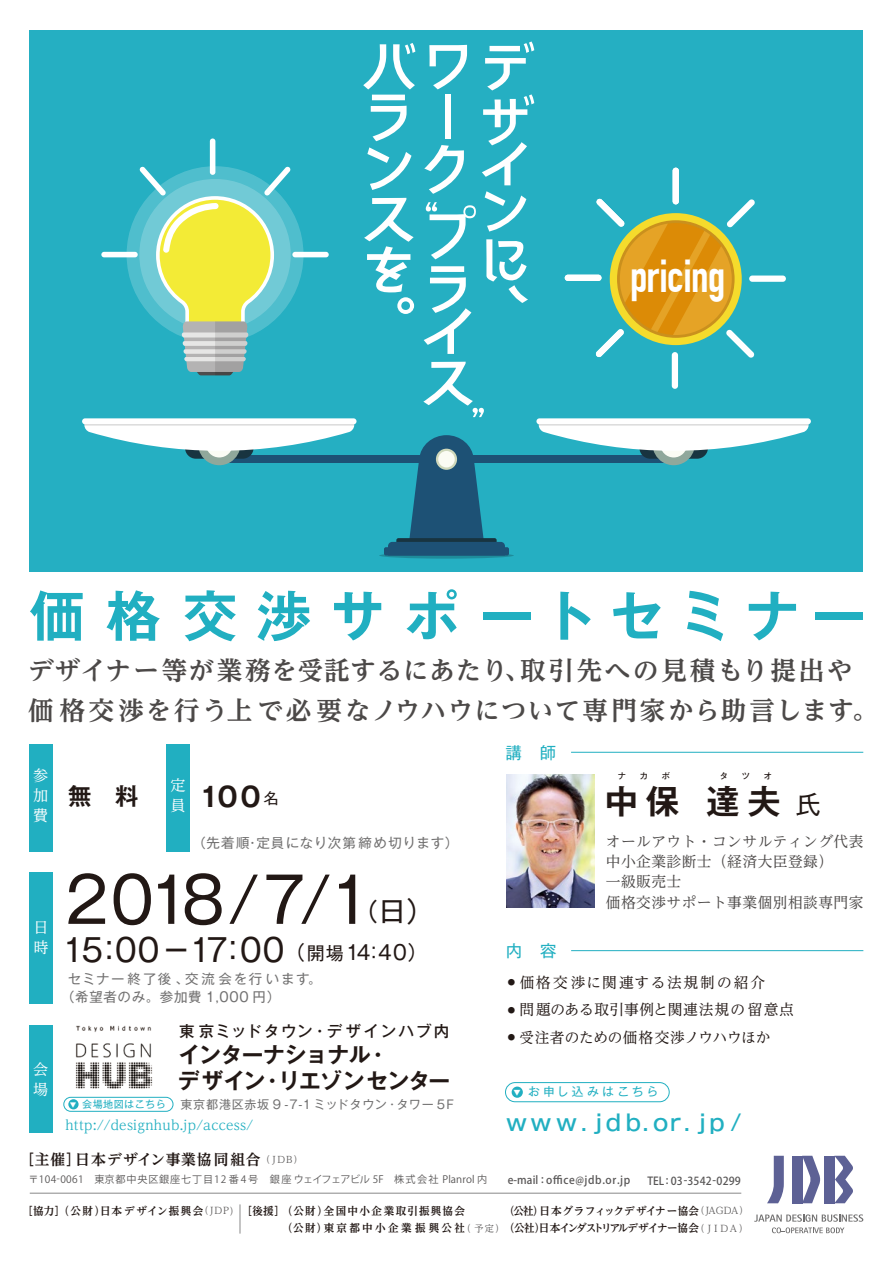
<style>
.page{position:relative;width:893px;height:1263px;background:#fff}
.page>*{position:absolute;margin:0;border:0;box-sizing:border-box;transform-origin:0 0}
.t1{font:62.55px "Gothic MB101 Pr 5";color:#221815}
.t2{font:700 54.75px "Gothic MB101 Pr 5 De";letter-spacing:.345em;color:#21afc1}
.t3{font:700 45.15px "DIN Condensed";letter-spacing:-.015em;color:#fff}
.t4{font:700 33.3px "Gothic MB101 Pr 5 De";color:#221815}
.t5{font:31.5px "Gothic MB101 Pr 5";letter-spacing:-.025em;color:#221815}
.t6{font:28.2px "Gothic MB101 Pr 5";color:#221815}
.t7{font:700 26.85px "Gothic MB101 Pr 5 De";color:#221815}
.t8{font:700 25.5px/39.9px "UD Reimin Pro";letter-spacing:.075em;color:#4c4948}
.t9{font:700 23.4px "Gothic MB101 Pr 5 De";color:#221815}
.t10{font:500 22.2px "Gothic MB101 Pr 5";letter-spacing:.18em;color:#21afc1}
.t11{font:700 21.75px/25.7px "Gothic MB101 Pr 5 De";letter-spacing:-.02em;color:#221815}
.t12{font:19.95px "Gothic MB101 Pr 5";color:#221815}
.t13{font:16.35px "Gothic MB101 Pr 5";color:#21afc1}
.t14{font:500 15.45px "Gothic MB101 Pr 5";letter-spacing:.14em;color:#221815}
.t15{font:15.15px/20.1px "UD Reimin Pro";color:#fff}
.t16{font:14.7px/20.2px "UD Reimin Pro";letter-spacing:.03em;color:#4c4948}
.t17{font:700 14.7px "UD Reimin Pro";letter-spacing:.065em;color:#221815}
.t18{font:14.7px "UD Reimin Pro";letter-spacing:.045em;color:#221815}
.t19{font:14.7px "UD Reimin Pro";color:#221815}
.t20{font:14.7px "UD Reimin Pro";letter-spacing:.12em;color:#221815}
.t21{font:13.5px/18px "Gothic MB101 Pr 5";letter-spacing:.045em;color:#727171}
.t22{font:13.5px "Gothic MB101 Pr 5";letter-spacing:.07em;color:#727171}
.t23{font:13.35px "UD Reimin Pro";letter-spacing:.02em;color:#21afc1}
.t24{font:12px "Gothic MB101 Pr 5";letter-spacing:.055em;color:#727171}
.t25{font:11.85px "Gothic MB101 Pr 5";letter-spacing:.255em;color:#21afc1}
.t26{font:500 11.1px "Koz Go Pro";letter-spacing:.06em;color:#595757;scale:.96 1}
.t27{font:500 11.1px "Koz Go Pro";letter-spacing:.01em;color:#595757;scale:.96 1}
.t28{font:700 10.8px/17.4px "UD Reimin Pro";letter-spacing:-.06em;color:#221815}
.t29{font:700 10.8px/17.4px "UD Reimin Pro";letter-spacing:.165em;color:#221815}
.t30{font:700 10.8px "UD Reimin Pro";letter-spacing:.12em;color:#221815}
.t31{font:700 10.8px "UD Reimin Pro";letter-spacing:.085em;color:#221815}
.t32{font:10.2px "Koz Go Pro";letter-spacing:.03em;color:#595757}
.t33{font:10.05px "Gothic MB101 Pr 5";letter-spacing:.045em;color:#21afc1}
.t34{font:9.45px "UD Reimin Pro";color:#595757}
.t35{font:9.45px "Gothic MB101 Pr 5";color:#fff;scale:.76 1}
.t36{font:8.7px "Gothic MB101 Pr 5";color:#fff;scale:.76 1}
.t37{font:500 8.25px "Gothic MB101 Pr 5";color:#221815}
.s1{font-family:"Gothic MB101 Pr 5";font-weight:400;font-size:15.15px}
.s2{font-size:25.05px}
.s3{font-family:"Gothic MB101 Pr 5";font-weight:400;font-size:24.9px}
.s4{font-size:18px}
.s5{font-weight:400;font-size:9.3px;color:#595757}
.s6{font-weight:400;font-size:9.45px;color:#595757}
</style>
<div class="page">
<div style="left:505px;top:1082px;width:164px;height:20px;border:1px solid #21afc1;border-radius:10px"></div>
<hr style="left:571px;top:752px;width:292px;height:1px;background:#21afc1">
<hr style="left:571px;top:950px;width:292px;height:1px;background:#21afc1">
<div style="left:30px;top:872px;width:23px;height:132px;background:#21afc1"></div>
<div style="left:30px;top:1025px;width:23px;height:108px;background:#21afc1"></div>
<div style="left:30px;top:744px;width:23px;height:107px;background:#21afc1"></div>
<div style="left:166px;top:744px;width:24px;height:107px;background:#21afc1"></div>
<div style="left:63px;top:1097px;width:110px;height:15px;border:1px solid #21afc1;border-radius:7px"></div>
<div style="left:68px;top:1099px;width:11px;height:10px;background:#21afc1;border-radius:50%"></div>
<img style="left:75px;top:1025px;width:78px;height:64px">
<div style="left:512px;top:1086px;width:11px;height:12px;background:#21afc1;border-radius:50%"></div>
<svg style="left:240px;top:1204px;width:1px;height:29px"></svg>
<hr style="left:30px;top:1193px;width:711px;height:1px;background:#898989">
<svg style="left:767px;top:1156px;width:17px;height:47px"></svg>
<div style="left:792px;top:1156px;width:10px;height:47px;background:#5d6195"></div>
<svg style="left:802px;top:1156px;width:18px;height:47px"></svg>
<div style="left:825px;top:1156px;width:10px;height:47px;background:#5d6195"></div>
<svg style="left:835px;top:1156px;width:18px;height:47px"></svg>
<svg style="left:754px;top:1214px;width:109px;height:19px"></svg>
<div style="left:30px;top:30px;width:833px;height:542px;background:#25afc2"></div>
<div style="left:127px;top:166px;width:176px;height:177px;background:#4fbecd;border-radius:50%"></div>
<div style="left:210px;top:138px;width:5px;height:37px;background:#fff;border-radius:3px"></div>
<div style="left:292px;top:252px;width:37px;height:5px;background:#fff;border-radius:3px"></div>
<div style="left:101px;top:252px;width:37px;height:5px;background:#fff;border-radius:3px"></div>
<svg style="left:139px;top:166px;width:152px;height:209px"></svg>
<div style="left:672px;top:352px;width:6px;height:37px;background:#fff;border-radius:3px"></div>
<div style="left:749px;top:275px;width:37px;height:7px;background:#fff;border-radius:3px"></div>
<div style="left:673px;top:168px;width:6px;height:36px;background:#fff;border-radius:3px"></div>
<div style="left:565px;top:275px;width:36px;height:6px;background:#fff;border-radius:3px"></div>
<svg style="left:596px;top:199px;width:159px;height:159px"></svg>
<svg style="left:379px;top:552px;width:135px;height:7px"></svg>
<div style="left:384px;top:547px;width:125px;height:8px;background:#1d5175;border-radius:2px"></div>
<svg style="left:388px;top:435px;width:117px;height:112px"></svg>
<div style="left:214px;top:455px;width:465px;height:8px;background:#1d5175"></div>
<svg style="left:84px;top:424px;width:270px;height:41px"></svg>
<div style="left:82px;top:418px;width:274px;height:6px;background:#fff;border-radius:3px"></div>
<svg style="left:539px;top:424px;width:270px;height:41px"></svg>
<div style="left:536px;top:418px;width:275px;height:6px;background:#fff;border-radius:3px"></div>
<svg style="left:436px;top:449px;width:21px;height:21px"></svg>
<div style="left:438px;top:451px;width:17px;height:16px;background:#fbfcf4;border-radius:50%"></div>
<svg style="left:485px;top:191px;width:41px;height:41px"></svg>
<svg style="left:486px;top:239px;width:42px;height:64px"></svg>
<svg style="left:429px;top:45px;width:38px;height:44px"></svg>
<div style="left:445px;top:94px;width:6px;height:45px;background:#fff"></div>
<svg style="left:424px;top:145px;width:40px;height:49px"></svg>
<svg style="left:424px;top:266px;width:47px;height:88px"></svg>
<svg style="left:371px;top:95px;width:36px;height:46px"></svg>
<svg style="left:367px;top:147px;width:44px;height:43px"></svg>
<svg style="left:364px;top:198px;width:50px;height:116px"></svg>
<svg style="left:423px;top:362px;width:61px;height:55px"></svg>
<svg style="left:482px;top:41px;width:52px;height:144px"></svg>
<svg style="left:363px;top:43px;width:52px;height:46px"></svg>
<svg style="left:426px;top:202px;width:50px;height:57px"></svg>
<img style="left:506px;top:775px;width:89px;height:132px">
<h3 class="t3" style="left:630px;top:250px;width:97px">pricing</h3>
<h2 class="t2" style="left:30px;top:570px;width:838px">価格交渉サポートセミナー</h2>
<p class="t8" style="left:28px;top:650px;width:851px">デザイナー等が業務を受託するにあたり、取引先への見積もり提出や価格交渉を行う上で必要なノウハウについて専門家から助言します。</p>
<p class="t15" style="left:33px;top:765px;width:16px;text-align:justify">参加費</p>
<p class="t15" style="left:34px;top:917px;width:16px">日時</p>
<p class="t15" style="left:33px;top:1058px;width:16px">会場</p>
<p class="t9" style="left:68px;top:776px;width:72px">無　料</p>
<p class="t15" style="left:170px;top:775px;width:16px">定員</p>
<p class="t7" style="left:199px;top:774px;width:81px">100<span class="s1">名</span></p>
<p class="t22" style="left:192px;top:832px;width:267px">（先着順・定員になり次第締め切ります）</p>
<h1 class="t1" style="left:65px;top:848px;width:308px">2018/7/1</h1>
<p class="t6" style="left:353px;top:888px;width:83px"><span class="s2">（</span>日）</p>
<p class="t13" style="left:505px;top:739px;width:52px">講　師</p>
<p class="t37" style="left:618px;top:769px;width:10px">ナ</p>
<p class="t37" style="left:640px;top:769px;width:10px">カ</p>
<p class="t37" style="left:662px;top:769px;width:10px">ボ</p>
<p class="t37" style="left:720px;top:769px;width:10px">タ</p>
<p class="t37" style="left:742px;top:769px;width:10px">ツ</p>
<p class="t37" style="left:764px;top:769px;width:10px">オ</p>
<h3 class="t4" style="left:605px;top:774px;width:217px">中保 達夫 <span class="s3">氏</span></h3>
<p class="t16" style="left:606px;top:830px;width:259px">オールアウト・コンサルティング代表中小企業診断士（経済大臣登録）<br>一級販売士<br>価格交渉サポート事業個別相談専門家</p>
<p class="t5" style="left:62px;top:923px;width:223px">15：00 ー 17：00</p>
<p class="t12" style="left:285px;top:936px;width:144px">（<span class="s4">開場</span>14：40）</p>
<p class="t13" style="left:506px;top:937px;width:52px">内　容</p>
<p class="t20" style="left:508px;top:970px;width:259px"><sup>●</sup> 価格交渉に関連する法規制の紹介</p>
<p class="t18" style="left:508px;top:998px;width:288px"><sup>●</sup> 問題のある取引事例と関連法規の留意点</p>
<p class="t19" style="left:508px;top:1025px;width:264px"><sup>●</sup> 受注者のための価格交渉ノウハウほか</p>
<p class="t21" style="left:61px;top:968px;width:262px;text-indent:7px">セミナー終了後、交流会を行います。（希望者のみ。参加費 1,000 円）</p>
<p class="t14" style="left:179px;top:1018px;width:272px">東京ミッドタウン・デザインハブ内</p>
<p class="t11" style="left:178px;top:1041px;width:274px">インターナショナル・<br>デザイン・リエゾンセンター</p>
<p class="t25" style="left:528px;top:1082px;width:132px">お申し込みはこちら</p>
<p class="t35" style="left:513px;top:1084px;width:11px">▼</p>
<p class="t24" style="left:181px;top:1094px;width:275px">東京都港区赤坂 9 -7-1 ミッドタウン・タワー 5F</p>
<p class="t33" style="left:82px;top:1096px;width:85px">会場地図はこちら</p>
<p class="t23" style="left:65px;top:1114px;width:189px">http://designhub.jp/access/</p>
<p class="t36" style="left:70px;top:1098px;width:10px">▼</p>
<p class="t10" style="left:506px;top:1104px;width:237px">www.jdb.or. jp/</p>
<p class="t17" style="left:20px;top:1147px;width:284px">［主催］日本デザイン事業協同組合<span class="s5">（ J DB）</span></p>
<p class="t32" style="left:29px;top:1173px;width:460px">〒104-0061　東京都中央区銀座七丁目12 番 4号　銀座ウェイフェアビル 5F　株式会社 Planrol　内</p>
<p class="t26" style="left:508px;top:1173px;width:129px">e-mail : office@jdb.or.jp</p>
<p class="t27" style="left:647px;top:1174px;width:99px">TEL: 03-3542-0299</p>
<p class="t29" style="left:282px;top:1202px;width:184px">（公財）全国中小企業取引振興協会（公財）東京都中小企業振興公社</p>
<p class="t28" style="left:504px;top:1202px;width:246px">（公社）日本グラフィックデザイナー協会<span class="s6">（JAGDA）</span>（公社）日本インダストリアルデザイナー協会<span class="s6">（ J I D A ）</span></p>
<p class="t30" style="left:23px;top:1202px;width:213px">［協力］（公財）日本デザイン振興会<span class="s6">（JDP)</span></p>
<p class="t31" style="left:242px;top:1202px;width:44px">［後援］</p>
<p class="t34" style="left:462px;top:1220px;width:44px">（予定）</p>
</div>
